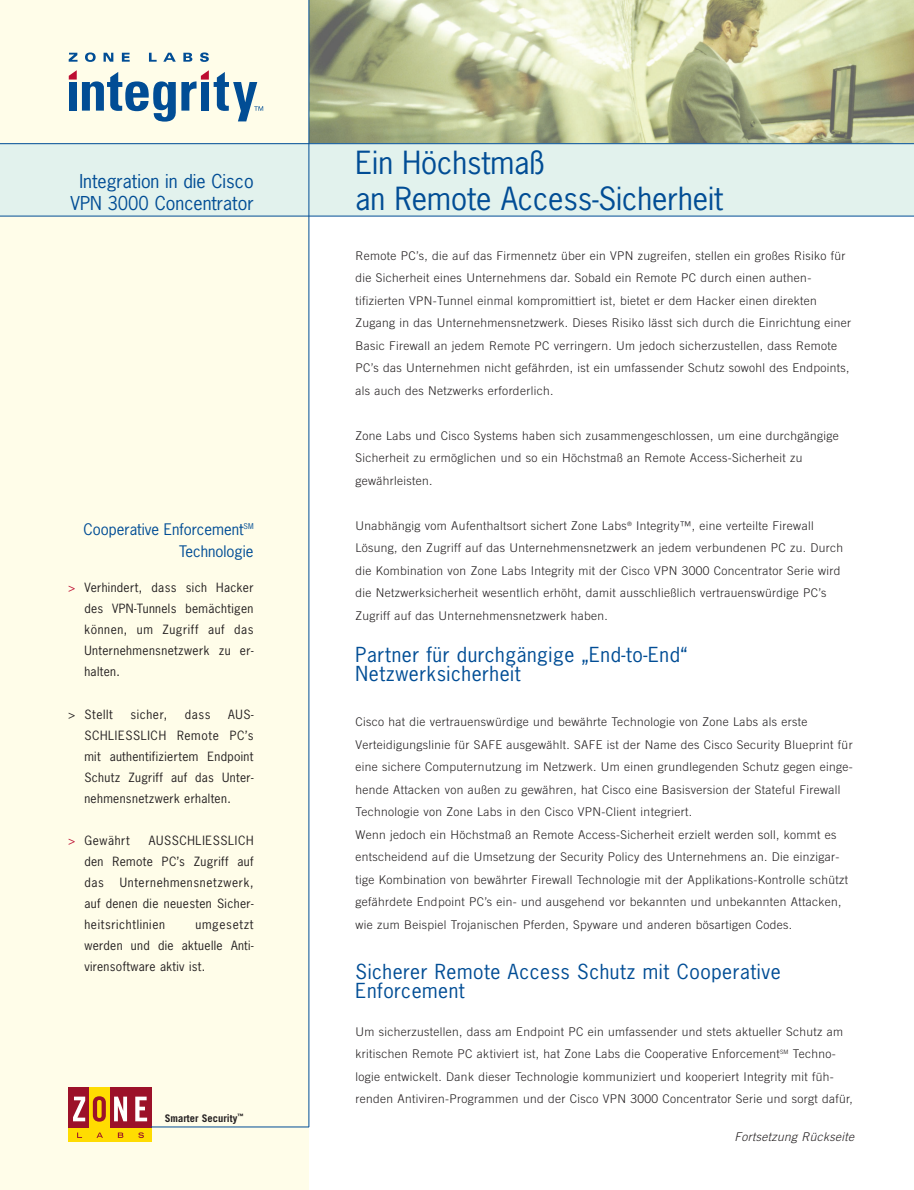
<style>
.page{position:relative;width:914px;height:1190px;background:#fff}
.page>*{position:absolute;margin:0;border:0;box-sizing:border-box;transform-origin:0 0}
.t1{font:30px/36px "News Gothic";color:#014d95}
.t2{font:19.5px/19.5px "News Gothic";letter-spacing:.03em;color:#014d95}
.t3{font:18px/21.6px "News Gothic";color:#014d95;text-align:center}
.t4{font:15px/22.5px "News Gothic";color:#014d95;text-align:right}
.t5{font:300 12px/22.5px "Trade Gothic";letter-spacing:.03em;color:#231f20}
.t6{font:12px/21px "News Gothic";letter-spacing:.03em;color:#231f20;text-align:justify}
.t7{font:italic 300 12px "Trade Gothic";letter-spacing:.03em;color:#231f20}
.t8{font:12px "News Gothic";letter-spacing:.05em;color:#231f20}
.t9{font:700 10.5px "Trade Gothic";color:#231f20}
.s1{color:#bd0d31}
</style>
<div class="page">
<img style="left:309px;top:0;width:604px;height:143px">
<div style="left:0;top:0;width:309px;height:1190px;background:#fffde9"></div>
<div style="left:0;top:144px;width:913px;height:72px;background:#e2f2ed"></div>
<svg style="left:69px;top:53px;width:8px;height:9px"></svg>
<svg style="left:85px;top:52px;width:11px;height:10px"></svg>
<svg style="left:103px;top:53px;width:10px;height:9px"></svg>
<svg style="left:122px;top:53px;width:8px;height:9px"></svg>
<svg style="left:149px;top:53px;width:8px;height:9px"></svg>
<svg style="left:163px;top:53px;width:13px;height:9px"></svg>
<svg style="left:183px;top:53px;width:9px;height:9px"></svg>
<svg style="left:200px;top:52px;width:9px;height:10px"></svg>
<svg style="left:69px;top:70px;width:194px;height:52px"></svg>
<div style="left:68px;top:1087px;width:84px;height:40px;background:#9c1129"></div>
<div style="left:68px;top:1127px;width:84px;height:14px;background:#ffdc01"></div>
<div style="left:89px;top:1087px;width:21px;height:41px;background:#ffdc01"></div>
<svg style="left:73px;top:1096px;width:12px;height:25px"></svg>
<svg style="left:93px;top:1096px;width:13px;height:25px"></svg>
<svg style="left:114px;top:1096px;width:13px;height:25px"></svg>
<svg style="left:135px;top:1096px;width:12px;height:25px"></svg>
<svg style="left:97px;top:1132px;width:6px;height:5px"></svg>
<svg style="left:118px;top:1132px;width:5px;height:5px"></svg>
<svg style="left:138px;top:1132px;width:6px;height:6px"></svg>
<hr style="left:151px;top:1126px;width:158px;height:1px;background:#014d95">
<hr style="left:308px;top:0;width:1px;height:1127px;background:#014d95">
<hr style="left:0;top:143px;width:913px;height:1px;background:#014d95">
<hr style="left:0;top:216px;width:913px;height:1px;background:#014d95">
<h3 class="t3" style="left:71px;top:172px;width:184px">Integration in die Cisco<br>VPN 3000 Concentrator</h3>
<p class="t4" style="left:83px;top:519px;width:172px">Cooperative Enforcement<sup>SM<br></sup>Technologie</p>
<p class="t6" style="left:84px;top:577px;width:171px;text-indent:-16px"><span class="s1">&gt;</span> Verhindert, dass sich Hacker des VPN-Tunnels bemächtigen können, um Zugriff auf das Unternehmensnetzwerk zu er&shy;halten.</p>
<p class="t6" style="left:68px;top:705px;width:46px">&gt; Stellt</p>
<p class="t6" style="left:130px;top:705px;width:39px">sicher,</p>
<p class="t6" style="left:185px;top:705px;width:27px">dass</p>
<p class="t6" style="left:84px;top:705px;width:171px;text-indent:144px">AUS-SCHLIESSLICH Remote PC’s mit authentifiziertem Endpoint Schutz Zugriff auf das Unter&shy;nehmensnetzwerk erhalten.</p>
<p class="t8" style="left:68px;top:835px;width:63px"><span class="s1">&gt;</span> Gewährt</p>
<p class="t6" style="left:84px;top:831px;width:171px;text-indent:64px">AUSSCHLIESSLICH den Remote PC’s Zugriff auf das</p>
<p class="t6" style="left:84px;top:873px;width:171px;text-indent:35px">Unternehmensnetzwerk, auf denen die neuesten Sicher&shy;heitsrichtlinien</p>
<p class="t6" style="left:84px;top:915px;width:171px;text-indent:111px">umgesetzt werden und die aktuelle Anti&shy;virensoftware aktiv ist.</p>
<p class="t9" style="left:165px;top:1114px;width:80px">Smarter Security<sup>™</sup></p>
<h1 class="t1" style="left:355px;top:147px;width:369px">Ein Höchstmaß<br>an Remote Access-Sicherheit</h1>
<p class="t5" style="left:355px;top:245px;width:497px">Remote PC’s, die auf das Firmennetz über ein VPN zugreifen, stellen ein großes Risiko für die Sicherheit eines Unternehmens dar. Sobald ein Remote PC durch einen authen&shy;tifizierten VPN-Tunnel einmal kompromittiert ist, bietet er dem Hacker einen direkten Zugang in das Unternehmensnetzwerk. Dieses Risiko lässt sich durch die Einrichtung einer Basic Firewall an jedem Remote PC verringern. Um jedoch sicherzustellen, dass Remote PC’s das Unternehmen nicht gefährden, ist ein umfassender Schutz sowohl des Endpoints, als auch des Netzwerks erforderlich.</p>
<p class="t5" style="left:355px;top:425px;width:484px">Zone Labs und Cisco Systems haben sich zusammengeschlossen, um eine durchgängige<br>Sicherheit zu ermöglichen und so ein Höchstmaß an Remote Access-Sicherheit zu gewährleisten.</p>
<p class="t5" style="left:355px;top:515px;width:489px">Unabhängig vom Aufenthaltsort sichert Zone Labs<sup>®</sup> Integrity™, eine verteilte Firewall Lösung, den Zugriff auf das Unternehmensnetzwerk an jedem verbundenen PC zu. Durch die Kombination von Zone Labs Integrity mit der Cisco VPN 3000 Concentrator Serie wird die Netzwerksicherheit wesentlich erhöht, damit ausschließlich vertrauenswürdige PC’s Zugriff auf das Unternehmensnetzwerk haben.</p>
<h2 class="t2" style="left:355px;top:646px;width:333px">Partner für durchgängige „End-to-End“<br>Netzwerksicherheit</h2>
<p class="t5" style="left:355px;top:712px;width:499px">Cisco hat die vertrauenswürdige und bewährte Technologie von Zone Labs als erste Verteidigungslinie für SAFE ausgewählt. SAFE ist der Name des Cisco Security Blueprint für eine sichere Computernutzung im Netzwerk. Um einen grundlegenden Schutz gegen einge&shy;hende Attacken von außen zu gewähren, hat Cisco eine Basisversion der Stateful Firewall Technologie von Zone Labs in den Cisco VPN-Client integriert.<br>Wenn jedoch ein Höchstmaß an Remote Access-Sicherheit erzielt werden soll, kommt es entscheidend auf die Umsetzung der Security Policy des Unternehmens an. Die einzigar&shy;tige Kombination von bewährter Firewall Technologie mit der Applikations-Kontrolle schützt gefährdete Endpoint PC’s ein- und ausgehend vor bekannten und unbekannten Attacken, wie zum Beispiel Trojanischen Pferden, Spyware und anderen bösartigen Codes.</p>
<h2 class="t2" style="left:355px;top:963px;width:426px">Sicherer Remote Access Schutz mit Cooperative<br>Enforcement</h2>
<p class="t5" style="left:355px;top:1021px;width:499px">Um sicherzustellen, dass am Endpoint PC ein umfassender und stets aktueller Schutz am kritischen Remote PC aktiviert ist, hat Zone Labs die Cooperative Enforcement<sup>SM</sup> Techno&shy;logie entwickelt. Dank dieser Technologie kommuniziert und kooperiert Integrity mit füh&shy;renden Antiviren-Programmen und der Cisco VPN 3000 Concentrator Serie und sorgt dafür,</p>
<p class="t7" style="left:734px;top:1132px;width:121px">Fortsetzung Rückseite</p>
</div>
